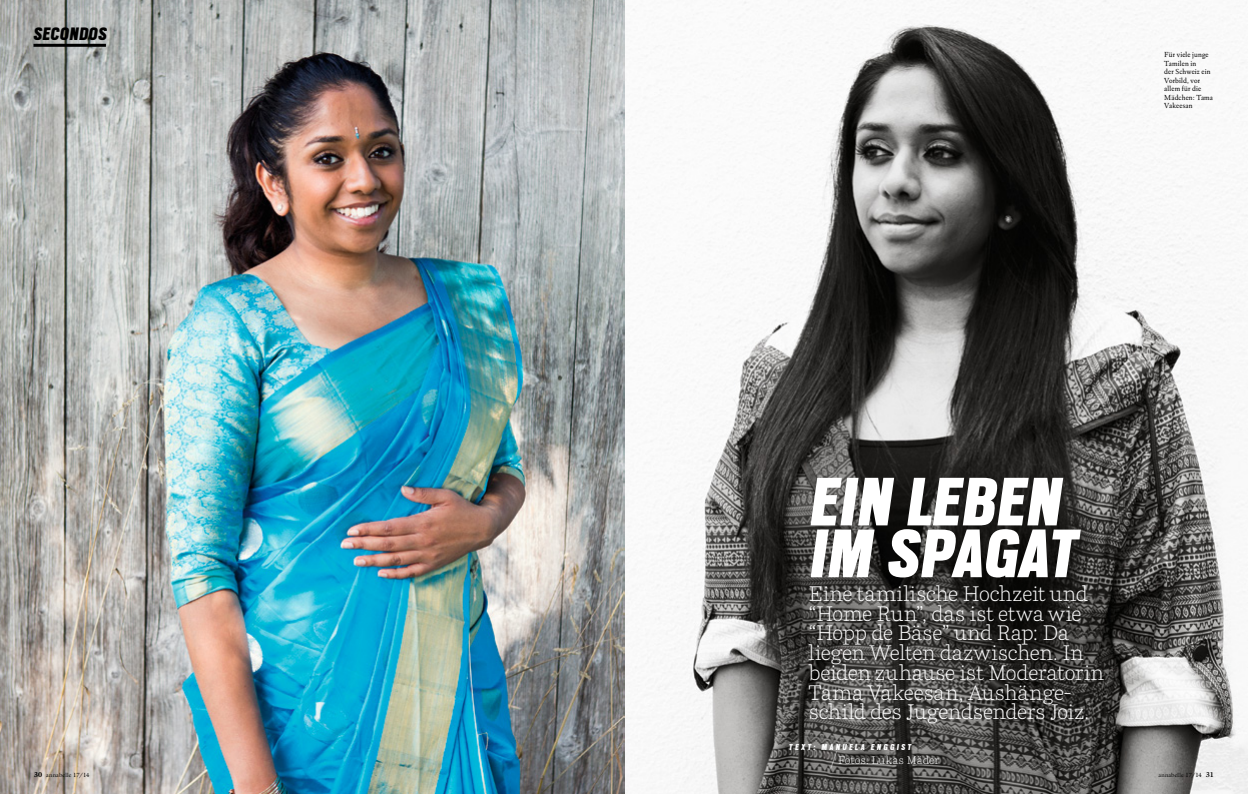
<style>
.page{position:relative;width:1248px;height:794px;background:#fff}
.page>*{position:absolute;margin:0;border:0;box-sizing:border-box;transform-origin:0 0}
.TI_scout_gross_x04{font:italic 900 76px "Scout Cond";letter-spacing:.035em;color:#fff}
.AU_bindestrich_x07{font:italic 24px "Eldorado Display";color:#fff}
.LD_parry_thin_20p_x0{font:300 20.8px/19.8px "Parry Pro";letter-spacing:-.01em;color:#fff}
.RU_klein_x01{font:italic 900 20px "Scout Cond";letter-spacing:.05em;color:#000}
.AU_2_parry_x07{font:300 11px "Parry Pro";letter-spacing:.01em;color:#fff}
.AU_1_versal_kursiv_x{font:italic 900 9.5px "Scout Cond";letter-spacing:.27em;color:#fff}
.LE_eldo_rom_links_x1{font:7.5px/8.5px "Eldorado Text";letter-spacing:.015em;color:#000}
.t1{font:6px "Galliard LT";letter-spacing:.015em;color:#000}
.s1{font-weight:900;font-size:7px}
.s2{font-weight:700;font-size:7px}
</style>
<div class="page">
<img style="left:0;top:0;width:1247px;height:794px">
<hr style="left:33px;top:44px;width:73px;height:3px;background:#000">
<p class="RU_klein_x01" style="left:34px;top:20px;width:74px">SECONDOS</p>
<p class="LE_eldo_rom_links_x1" style="left:1164px;top:51px;width:50px">Für viele junge<br>Tamilen in<br>der Schweiz ein<br>Vorbild, vor allem für die<br>Mädchen: Tama<br>Vakeesan</p>
<p class="TI_scout_gross_x04" style="left:812px;top:452px;width:251px">EIN LEBEN</p>
<p class="TI_scout_gross_x04" style="left:812px;top:504px;width:267px">IM SPAGAT</p>
<p class="LD_parry_thin_20p_x0" style="left:808px;top:583px;width:297px">Eine tamilische Hochzeit und “Home Run”, das ist etwa wie “Hopp de Bäse” und Rap: Da liegen Welten dazwischen. In beiden zuhause ist Moderatorin<br>Tama Vakeesan, Aushänge&shy;schild des Jugendsenders Joiz.</p>
<p class="AU_1_versal_kursiv_x" style="left:789px;top:740px;width:124px">TEXT: MANUELA ENGGIST</p>
<p class="AU_2_parry_x07" style="left:838px;top:752px;width:102px">Fotos: Lukas Mäder</p>
<p class="AU_bindestrich_x07" style="left:830px;top:746px;width:8px">/</p>
<p class="t1" style="left:34px;top:771px;width:57px"><span class="s1">30</span> annabelle 17/14</p>
<p class="t1" style="left:1158px;top:771px;width:57px">annabelle 17/14 <span class="s2">31</span></p>
</div>
